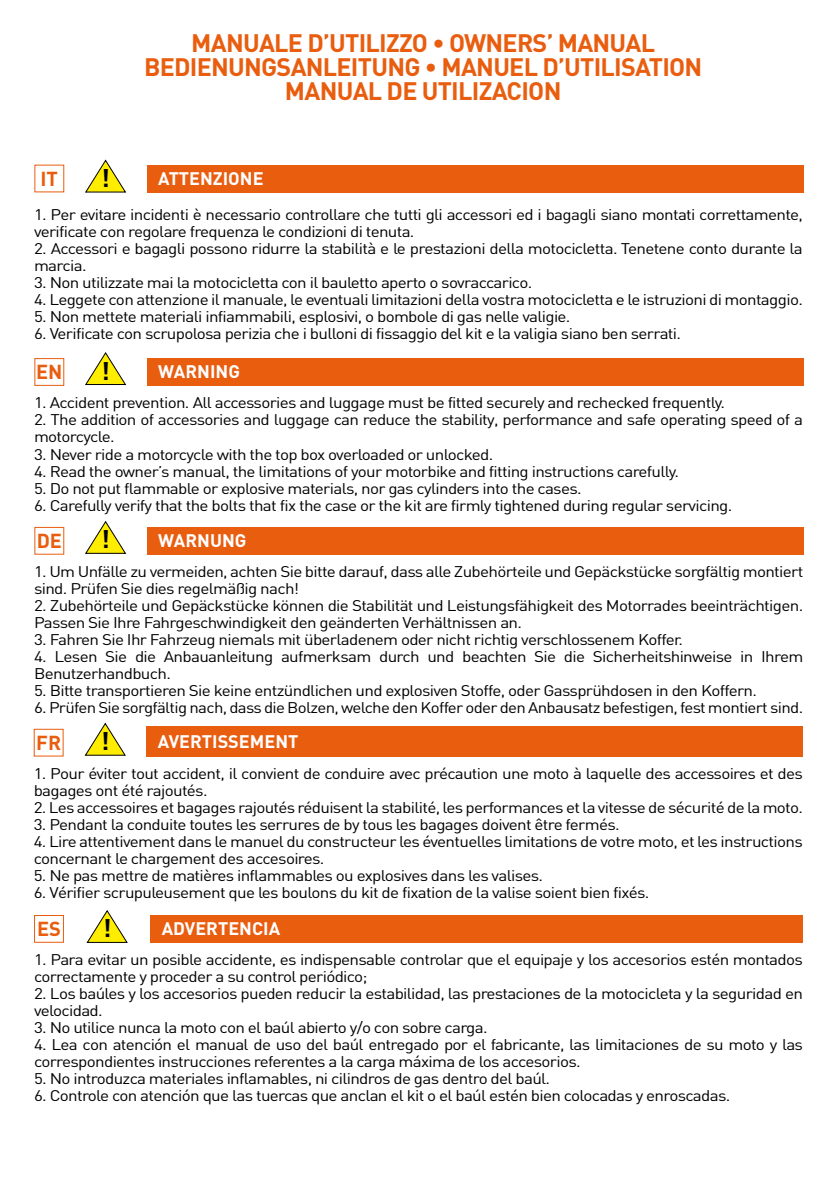
<style>
.page{position:relative;width:837px;height:1191px;background:#fff}
.page>*{position:absolute;margin:0;border:0;box-sizing:border-box;transform-origin:0 0}
.t1{font:700 25.2px "DIN";color:#000}
.t2{font:700 25px/24px "DIN";letter-spacing:-.03em;color:#e95d0f;text-align:center}
.t3{font:700 20px "DIN";color:#e95d0f}
.t4{font:700 18px "DIN";color:#fff}
.t5{font:15.4px/17px "DIN";letter-spacing:-.04em;color:#000;scale:1.11 1}
</style>
<div class="page">
<div style="left:147px;top:165px;width:656px;height:27px;background:#e95d0f"></div>
<div style="left:147px;top:358px;width:656px;height:28px;background:#e95d0f"></div>
<div style="left:147px;top:527px;width:656px;height:27px;background:#e95d0f"></div>
<svg style="left:85px;top:159px;width:42px;height:34px"></svg>
<svg style="left:85px;top:352px;width:42px;height:33px"></svg>
<svg style="left:85px;top:521px;width:42px;height:33px"></svg>
<svg style="left:84px;top:722px;width:42px;height:34px"></svg>
<div style="left:146px;top:726px;width:656px;height:30px;background:#e95d0f"></div>
<div style="left:34px;top:358px;width:30px;height:28px;border:1px solid #e95d0f"></div>
<svg style="left:86px;top:910px;width:42px;height:33px"></svg>
<div style="left:150px;top:915px;width:652px;height:27px;background:#e95d0f"></div>
<div style="left:34px;top:915px;width:30px;height:27px;border:1px solid #e95d0f"></div>
<p class="t3" style="left:41px;top:165px;width:19px">IT</p>
<h1 class="t1" style="left:101px;top:161px;width:10px">!</h1>
<h2 class="t2" style="left:144px;top:30px;width:559px">MANUALE D’UTILIZZO • OWNERS’ MANUAL<br>BEDIENUNGSANLEITUNG • MANUEL D’UTILISATION<br>MANUAL DE UTILIZACION</h2>
<p class="t4" style="left:158px;top:167px;width:107px">ATTENZIONE</p>
<p class="t5" style="left:34px;top:205px;width:694px">1. Per evitare incidenti è necessario controllare che tutti gli accessori ed i bagagli siano montati correttamente, verificate con regolare frequenza le condizioni di tenuta.</p>
<p class="t5" style="left:34px;top:239px;width:694px">2. Accessori e bagagli possono ridurre la stabilità e le prestazioni della motocicletta. Tenetene conto durante la marcia.</p>
<p class="t5" style="left:34px;top:273px;width:450px">3. Non utilizzate mai la motocicletta con il bauletto aperto o sovraccarico.</p>
<p class="t5" style="left:34px;top:290px;width:694px">4. Leggete con attenzione il manuale, le eventuali limitazioni della vostra motocicletta e le istruzioni di montaggio.</p>
<p class="t5" style="left:34px;top:307px;width:484px">5. Non mettete materiali infiammabili, esplosivi, o bombole di gas nelle valigie.</p>
<p class="t5" style="left:34px;top:324px;width:584px">6. Verificate con scrupolosa perizia che i bulloni di fissaggio del kit e la valigia siano ben serrati.</p>
<p class="t3" style="left:36px;top:359px;width:28px">EN</p>
<h1 class="t1" style="left:101px;top:354px;width:10px">!</h1>
<p class="t4" style="left:158px;top:360px;width:83px">WARNING</p>
<p class="t5" style="left:34px;top:394px;width:624px">1. Accident prevention. All accessories and luggage must be fitted securely and rechecked frequently.</p>
<p class="t5" style="left:34px;top:411px;width:694px">2. The addition of accessories and luggage can reduce the stability, performance and safe operating speed of a motorcycle.</p>
<p class="t5" style="left:34px;top:445px;width:415px">3. Never ride a motorcycle with the top box overloaded or unlocked.</p>
<p class="t5" style="left:34px;top:462px;width:582px">4. Read the owner’s manual, the limitations of your motorbike and fitting instructions carefully.</p>
<p class="t5" style="left:34px;top:479px;width:494px">5. Do not put flammable or explosive materials, nor gas cylinders into the cases.</p>
<p class="t5" style="left:34px;top:496px;width:630px">6. Carefully verify that the bolts that fix the case or the kit are firmly tightened during regular servicing.</p>
<p class="t3" style="left:37px;top:527px;width:27px">DE</p>
<h1 class="t1" style="left:101px;top:523px;width:10px">!</h1>
<p class="t4" style="left:158px;top:529px;width:90px">WARNUNG</p>
<p class="t5" style="left:34px;top:562px;width:694px">1. Um Unfälle zu vermeiden, achten Sie bitte darauf, dass alle Zubehörteile und Gepäckstücke sorgfältig montiert sind. Prüfen Sie dies regelmäßig nach!</p>
<p class="t5" style="left:34px;top:596px;width:694px">2. Zubehörteile und Gepäckstücke können die Stabilität und Leistungsfähigkeit des Motorrades beeinträchtigen.<br>Passen Sie Ihre Fahrgeschwindigkeit den geänderten Verhältnissen an.</p>
<p class="t5" style="left:34px;top:630px;width:586px">3. Fahren Sie Ihr Fahrzeug niemals mit überladenem oder nicht richtig verschlossenem Koffer.</p>
<p class="t5" style="left:34px;top:647px;width:694px">4. Lesen Sie die Anbauanleitung aufmerksam durch und beachten Sie die Sicherheitshinweise in Ihrem<br>Benutzerhandbuch.</p>
<p class="t5" style="left:34px;top:681px;width:652px">5. Bitte transportieren Sie keine entzündlichen und explosiven Stoffe, oder Gassprühdosen in den Koffern.</p>
<p class="t5" style="left:34px;top:698px;width:694px">6. Prüfen Sie sorgfältig nach, dass die Bolzen, welche den Koffer oder den Anbausatz befestigen, fest montiert sind.</p>
<h1 class="t1" style="left:101px;top:724px;width:10px">!</h1>
<p class="t5" style="left:34px;top:765px;width:694px">1. Pour éviter tout accident, il convient de conduire avec précaution une moto à laquelle des accessoires et des bagages ont été rajoutés.</p>
<p class="t5" style="left:34px;top:799px;width:694px">2. Les accessoires et bagages rajoutés réduisent la stabilité, les performances et la vitesse de sécurité de la moto.</p>
<p class="t5" style="left:34px;top:816px;width:529px">3. Pendant la conduite toutes les serrures de by tous les bagages doivent être fermés.</p>
<p class="t5" style="left:34px;top:833px;width:694px">4. Lire attentivement dans le manuel du constructeur les éventuelles limitations de votre moto, et les instructions concernant le chargement des accesoires.</p>
<p class="t5" style="left:34px;top:867px;width:460px">5. Ne pas mettre de matières inflammables ou explosives dans les valises.</p>
<p class="t5" style="left:34px;top:884px;width:556px">6. Vérifier scrupuleusement que les boulons du kit de fixation de la valise soient bien fixés.</p>
<p class="t4" style="left:158px;top:729px;width:142px">AVERTISSEMENT</p>
<p class="t3" style="left:36px;top:729px;width:26px">FR</p>
<h1 class="t1" style="left:103px;top:912px;width:10px">!</h1>
<p class="t5" style="left:34px;top:950px;width:694px">1. Para evitar un posible accidente, es indispensable controlar que el equipaje y los accesorios estén montados correctamente y proceder a su control periódico;</p>
<p class="t5" style="left:34px;top:984px;width:694px">2. Los baúles y los accesorios pueden reducir la estabilidad, las prestaciones de la motocicleta y la seguridad en velocidad.</p>
<p class="t5" style="left:34px;top:1018px;width:410px">3. No utilice nunca la moto con el baúl abierto y/o con sobre carga.</p>
<p class="t5" style="left:34px;top:1035px;width:694px">4. Lea con atención el manual de uso del baúl entregado por el fabricante, las limitaciones de su moto y las correspondientes instrucciones referentes a la carga máxima de los accesorios.</p>
<p class="t5" style="left:34px;top:1069px;width:466px">5. No introduzca materiales inflamables, ni cilindros de gas dentro del baúl.</p>
<p class="t5" style="left:34px;top:1086px;width:628px">6. Controle con atención que las tuercas que anclan el kit o el baúl estén bien colocadas y enroscadas.</p>
<p class="t3" style="left:37px;top:915px;width:25px">ES</p>
<p class="t4" style="left:162px;top:917px;width:120px">ADVERTENCIA</p>
</div>
